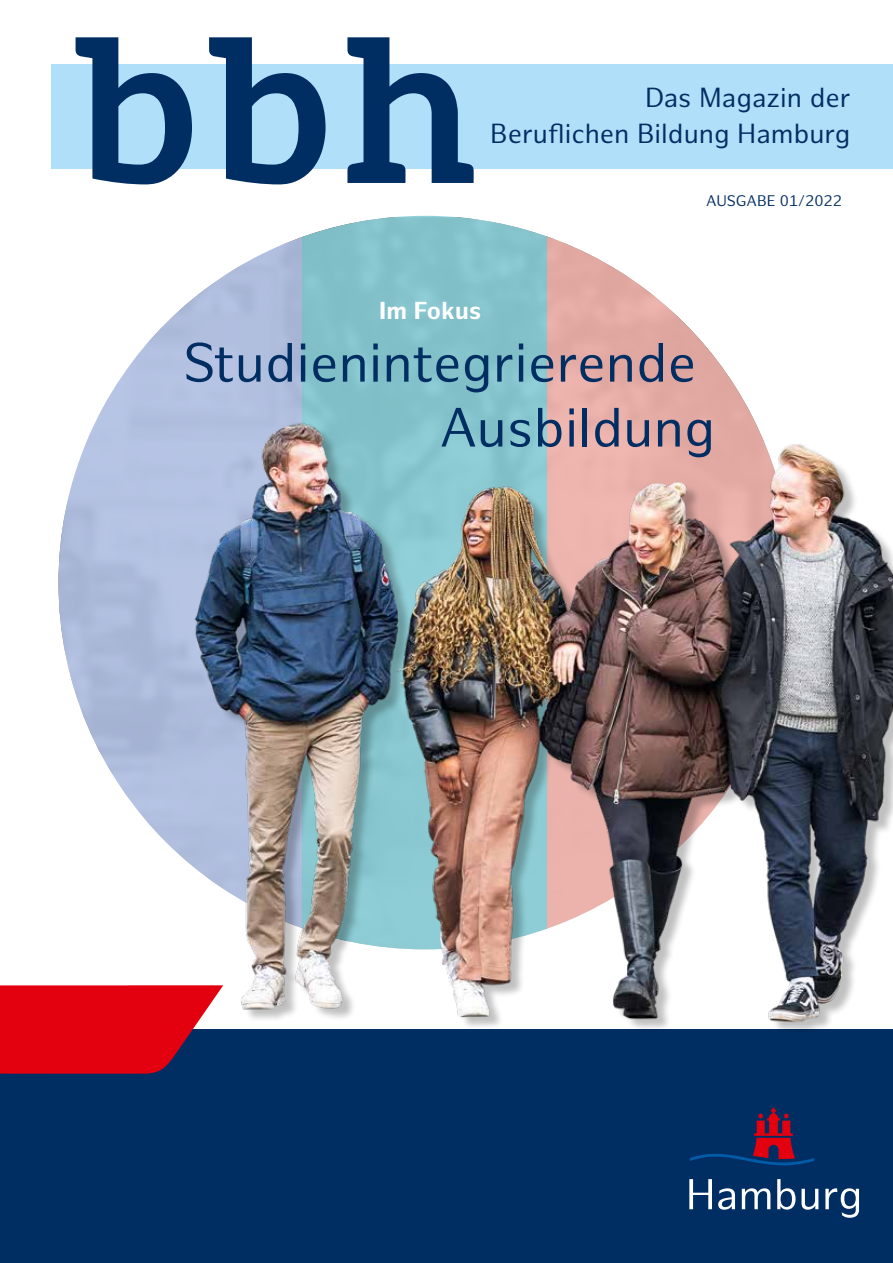
<style>
.page{position:relative;width:893px;height:1263px;background:#fff}
.page>*{position:absolute;margin:0;border:0;box-sizing:border-box;transform-origin:0 0}
.t1{font:54px "Hamburg Sans";color:#002e63}
.t2{font:27px "Hamburg Sans";color:#002e63}
.t3{font:700 24px "Hamburg Sans";letter-spacing:.01em;color:#fff}
.t4{font:15px "Hamburg Sans";color:#002e63}
</style>
<div class="page">
<svg style="left:121px;top:236px;width:182px;height:141px;fill:#b3c1e1"></svg>
<svg style="left:303px;top:216px;width:244px;height:161px;background:#88c4cc"></svg>
<svg style="left:547px;top:236px;width:182px;height:141px;fill:#e5aca6"></svg>
<div style="left:0;top:1029px;width:893px;height:234px;background:#002e63"></div>
<svg style="left:690px;top:1108px;width:124px;height:58px"></svg>
<svg style="left:689px;top:1179px;width:23px;height:30px"></svg>
<svg style="left:718px;top:1188px;width:17px;height:22px"></svg>
<svg style="left:742px;top:1188px;width:28px;height:21px"></svg>
<svg style="left:777px;top:1179px;width:18px;height:30px"></svg>
<svg style="left:801px;top:1189px;width:17px;height:21px"></svg>
<svg style="left:825px;top:1188px;width:34px;height:30px"></svg>
<div style="left:51px;top:64px;width:842px;height:104px;background:#afdff9"></div>
<svg style="left:76px;top:37px;width:398px;height:147px"></svg>
<svg style="left:0;top:985px;width:185px;height:89px;background:#d40314"></svg>
<img style="left:24px;top:377px;width:869px;height:664px">
<p class="t2" style="left:645px;top:82px;width:207px">Das Magazin der</p>
<p class="t2" style="left:490px;top:118px;width:362px">Beruflichen Bildung Hamburg</p>
<p class="t4" style="left:706px;top:192px;width:137px">AUSGABE 01/2022</p>
<p class="t3" style="left:379px;top:297px;width:104px">Im Fokus</p>
<p class="t1" style="left:183px;top:332px;width:515px">Studienintegrierende</p>
<p class="t1" style="left:439px;top:397px;width:277px">Ausbildung</p>
</div>
